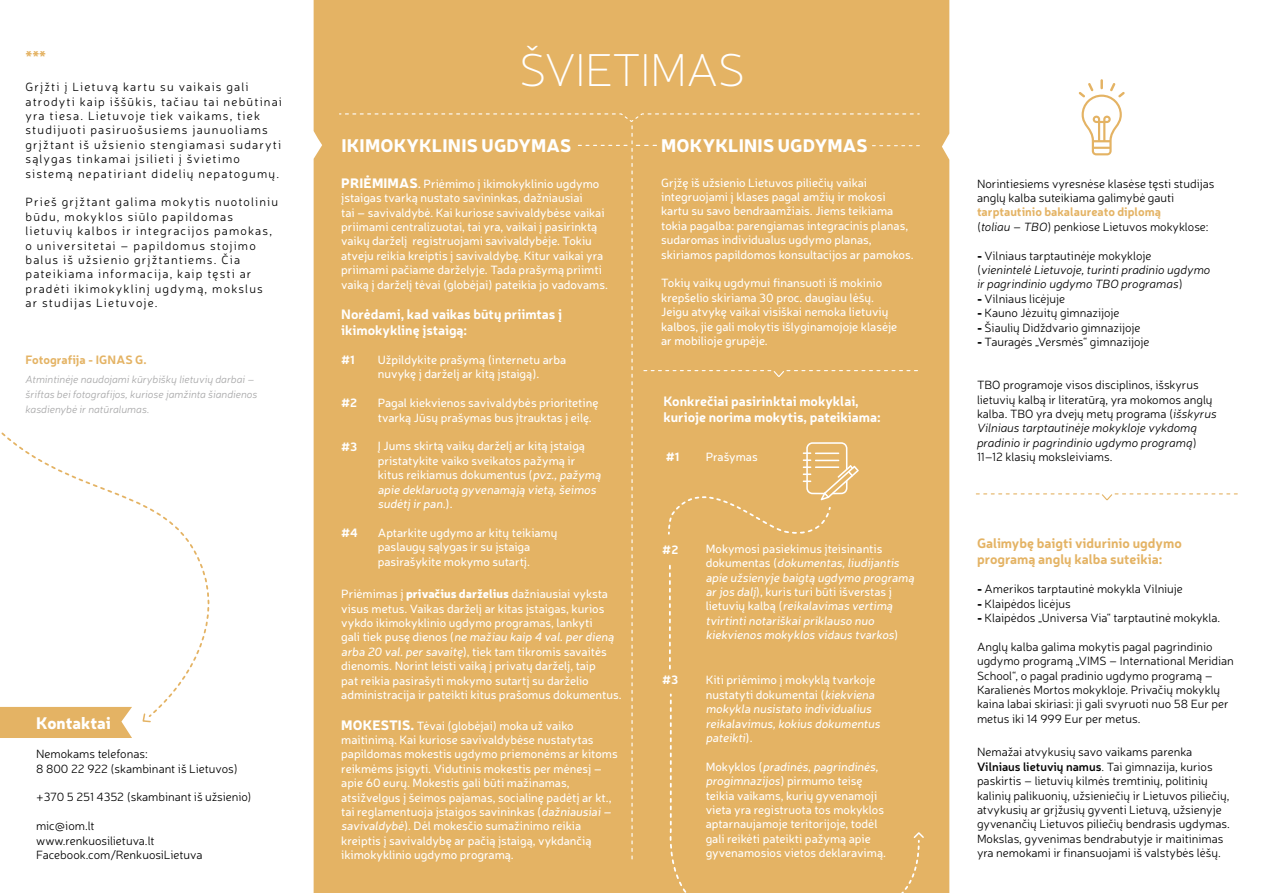
<style>
.page{position:relative;width:1263px;height:893px;background:#fff}
.page>*{position:absolute;margin:0;border:0;box-sizing:border-box;transform-origin:0 0}
.t1{font:100 46.65px "Neris";letter-spacing:-.015em;color:#fff}
.t2{font:900 18px "Neris";letter-spacing:.01em;color:#fff}
.t3{font:900 16.5px "Neris";letter-spacing:-.005em;color:#fff}
.t4{font:700 16.5px "Neris";color:#e4b364}
.t5{font:700 13.5px/16.2px "Neris";color:#fff}
.t6{font:700 13.5px/16.2px "Neris";color:#e4b364}
.t7{font:12px/14.4px "Neris";color:#fff}
.t8{font:300 12px/14.4px "Neris";color:#000}
.t9{font:300 12px/14.4px "Neris";letter-spacing:.1em;color:#000}
.t10{font:italic 300 12px/14.4px "Neris";color:#000}
.t11{font:700 12px/14.4px "Neris";color:#e4b364}
.t12{font:700 12px "Neris";color:#fff}
.t13{font:italic 300 10.5px/15px "Neris";color:#a7a7a8}
.s1{font-weight:900;font-size:13.5px}
.s2{font-size:13.5px}
.s3{font-weight:900}
.s4{font-weight:300;color:#000}
.s5{font-weight:300;font-style:italic;color:#000}
.s6{font-weight:900;font-style:normal}
.s7{font-style:normal}
.s8{font-style:italic}
.s9{font-weight:600}
</style>
<div class="page">
<div style="left:314px;top:0;width:635px;height:893px;background:#e4b364"></div>
<svg style="left:976px;top:493px;width:261px;height:8px"></svg>
<svg style="left:1079px;top:79px;width:46px;height:76px"></svg>
<div style="left:338px;top:113px;width:587px;height:780px;background:#e4b364"></div>
<svg style="left:0;top:432px;width:210px;height:306px"></svg>
<h3 class="t4" style="left:26px;top:46px;width:22px">***</h3>
<p class="t9" style="left:26px;top:80px;width:224px">Grįžti į Lietuvą kartu su vaikais gali</p>
<p class="t9" style="left:26px;top:94px;width:258px">atrodyti kaip iššūkis, tačiau tai nebūtinai yra tiesa. Lietuvoje tiek vaikams, tiek studijuoti pasiruošusiems jaunuoliams grįžtant iš užsienio stengiamasi sudaryti sąlygas tinkamai įsilieti į švietimo sistemą nepatiriant didelių nepatogumų.</p>
<p class="t9" style="left:26px;top:195px;width:254px">Prieš grįžtant galima mokytis nuotoliniu būdu, mokyklos siūlo papildomas lietuvių kalbos ir integracijos pamokas, o universitetai – papildomus stojimo balus iš užsienio grįžtantiems. Čia pateikiama informacija, kaip tęsti ar pradėti ikimokyklinį ugdymą, mokslus<br>ar studijas Lietuvoje.</p>
<p class="t11" style="left:26px;top:352px;width:123px">Fotografija - IGNAS G.</p>
<p class="t13" style="left:26px;top:371px;width:233px">Atmintinėje naudojami kūrybiškų lietuvių darbai – šriftas bei fotografijos, kuriose įamžinta šiandienos kasdienybė ir natūralumas.</p>
<h3 class="t3" style="left:36px;top:711px;width:76px">Kontaktai</h3>
<p class="t8" style="left:36px;top:746px;width:203px">Nemokams telefonas:<br>8 800 22 922 (skambinant iš Lietuvos)</p>
<p class="t8" style="left:36px;top:790px;width:217px">+370 5 251 4352 (skambinant iš užsienio)</p>
<p class="t8" style="left:36px;top:818px;width:168px">mic@iom.lt www.renkuosilietuva.lt<br>Facebook.com/RenkuosiLietuva</p>
<h1 class="t1" style="left:519px;top:42px;width:227px">ŠVIETIMAS</h1>
<h2 class="t2" style="left:341px;top:132px;width:232px">IKIMOKYKLINIS UGDYMAS</h2>
<p class="t7" style="left:341px;top:176px;width:268px"><span class="s1">PRIĖMIMAS</span><span class="s2">.</span> Priėmimo į ikimokyklinio ugdymo įstaigas tvarką nustato savininkas, dažniausiai<br>tai – savivaldybė. Kai kuriose savivaldybėse vaikai priimami centralizuotai, tai yra, vaikai į pasirinktą vaikų darželį registruojami savivaldybėje. Tokiu atveju reikia kreiptis į savivaldybę. Kitur vaikai yra priimami pačiame darželyje. Tada prašymą priimti vaiką į darželį tėvai (globėjai) pateikia jo vadovams.</p>
<p class="t5" style="left:341px;top:305px;width:222px">Norėdami, kad vaikas būtų priimtas į ikimokyklinę įstaigą:</p>
<p class="t12" style="left:341px;top:351px;width:15px">#1</p>
<p class="t12" style="left:341px;top:394px;width:18px">#2</p>
<p class="t12" style="left:341px;top:438px;width:18px">#3</p>
<p class="t12" style="left:341px;top:524px;width:18px">#4</p>
<p class="t7" style="left:378px;top:352px;width:190px">Užpildykite prašymą (internetu arba nuvykę į darželį ar kitą įstaigą).</p>
<p class="t7" style="left:378px;top:395px;width:222px">Pagal kiekvienos savivaldybės prioritetinę tvarką Jūsų prašymas bus įtrauktas į eilę.</p>
<p class="t7" style="left:378px;top:438px;width:227px">Į Jums skirtą vaikų darželį ar kitą įstaigą pristatykite vaiko sveikatos pažymą ir kitus reikiamus dokumentus (pvz.,pažymą apie deklaruotą gyvenamąją vietą,šeimos sudėtįir pan.) .</p>
<p class="t7" style="left:378px;top:525px;width:181px">Aptarkite ugdymo ar kitų teikiamų paslaugų sąlygas ir su įstaiga pasirašykite mokymo sutartį.</p>
<p class="t7" style="left:341px;top:586px;width:282px">Priėmimas į <span class="s3">privačius darželius</span> dažniausiai vyksta visus metus. Vaikas darželį ar kitas įstaigas, kurios vykdo ikimokyklinio ugdymo programas, lankyti<br>g a li t i e k p u s ę d i e n o s ( ne mažiau kaip 4 val.per dieną arba 20 val.per savaitę), tiek tam tikromis savaitės dienomis. Norint leisti vaiką į privatų darželį, taip<br>pat reikia pasirašyti mokymo sutartį su darželio administracija ir pateikti kitus prašomus dokumentus.</p>
<p class="t7" style="left:341px;top:718px;width:278px"><span class="s1">MOKESTIS.</span> Tėvai (globėjai) moka už vaiko maitinimą. Kai kuriose savivaldybėse nustatytas papildomas mokestis ugdymo priemonėms ar kitoms reikmėms įsigyti. Vidutinis mokestis per mėnesį – apie 60 eurų. Mokestis gali būti mažinamas, atsižvelgus į šeimos pajamas, socialinę padėtį ar kt., tai reglamentuoja įstaigos savininkas (dažniausiai– savivaldybė). Dėl mokesčio sumažinimo reikia kreiptis į savivaldybę ar pačią įstaigą, vykdančią ikimokyklinio ugdymo programą.</p>
<h2 class="t2" style="left:661px;top:132px;width:208px">MOKYKLINIS UGDYMAS</h2>
<p class="t7" style="left:661px;top:175px;width:254px">Grįžę iš užsienio Lietuvos piliečių vaikai integruojami į klases pagal amžių ir mokosi kartu su savo bendraamžiais. Jiems teikiama tokia pagalba: parengiamas integracinis planas, sudaromas individualus ugdymo planas, skiriamos papildomos konsultacijos ar pamokos.</p>
<p class="t7" style="left:661px;top:275px;width:238px">Tokių vaikų ugdymui finansuoti iš mokinio krepšelio skiriama 30 proc. daugiau lėšų.<br>Jeigu atvykę vaikai visiškai nemoka lietuvių kalbos, jie gali mokytis išlyginamojoje klasėje ar mobilioje grupėje.</p>
<p class="t5" style="left:663px;top:392px;width:219px">Konkrečiai pasirinktai mokyklai, kurioje norima mokytis, pateikiama:</p>
<p class="t12" style="left:666px;top:449px;width:15px">#1</p>
<p class="t7" style="left:706px;top:449px;width:53px">Prašymas</p>
<p class="t12" style="left:662px;top:541px;width:18px">#2</p>
<p class="t7" style="left:706px;top:541px;width:212px">Mokymosi pasiekimus įteisinantis<br>d o k u m e n ta s ( dokumentas,liudijantis apie užsienyje baigtą ugdymo programą ar jos dalį), kuris turi būti išverstas į<br>li e t u v i ų ka l b ą ( reikalavimas vertimą tvirtintinotariškaipriklauso nuo kiekvienos mokyklos vidaus tvarkos)</p>
<p class="t12" style="left:662px;top:672px;width:18px">#3</p>
<p class="t7" style="left:706px;top:672px;width:178px">Kiti priėmimo į mokyklą tvarkoje nustatyti dokumentai (kiekviena mokykla nusistato individualius reikalavimus,kokius dokumentus pateikti) .</p>
<p class="t7" style="left:706px;top:759px;width:182px">M o ky k lo s ( pradinės,pagrindinės, progimnazijos) p i r m u m o t e i s ę teikia vaikams, kurių gyvenamoji vieta yra registruota tos mokyklos aptarnaujamoje teritorijoje, todėl gali reikėti pateikti pažymą apie gyvenamosios vietos deklaravimą.</p>
<p class="t8" style="left:977px;top:176px;width:239px">Norintiesiems vyresnėse klasėse tęsti studijas anglų kalba suteikiama galimybė gauti</p>
<p class="t11" style="left:977px;top:204px;width:233px">tarptautinio bakalaureato diplomą<br><span class="s4">(</span><span class="s5">toliau – TBO</span><span class="s4">) penkiose Lietuvos mokyklose:</span></p>
<p class="t10" style="left:977px;top:248px;width:235px"><span class="s6">-</span> <span class="s7">Vilniaus tarptautinėje mokykloje<br>(</span>vienintelė Lietuvoje, turinti pradinio ugdymo ir pagrindinio ugdymo TBO programas<span class="s7">)</span></p>
<p class="t8" style="left:977px;top:291px;width:90px"><span class="s3">-</span> Vilniaus licėjuje</p>
<p class="t8" style="left:977px;top:305px;width:144px"><span class="s3">-</span> Kauno Jėzuitų gimnazijoje</p>
<p class="t8" style="left:977px;top:320px;width:165px"><span class="s3">-</span> Šiaulių Didždvario gimnazijoje</p>
<p class="t8" style="left:977px;top:334px;width:174px"><span class="s3">-</span> Tauragės „Versmės“ gimnazijoje</p>
<p class="t8" style="left:977px;top:377px;width:241px">TBO programoje visos disciplinos, išskyrus lietuvių kalbą ir literatūrą, yra mokomos anglų kalba. TBO yra dvejų metų programa (<span class="s8">išskyrus Vilniaus tarptautinėje mokykloje vykdomą pradinio ir pagrindinio ugdymo programą</span>)<br>11–12 klasių moksleiviams.</p>
<p class="t6" style="left:977px;top:535px;width:206px">Galimybę baigti vidurinio ugdymo programą anglų kalba suteikia:</p>
<p class="t8" style="left:977px;top:581px;width:207px"><span class="s3">-</span> Amerikos tarptautinė mokykla Vilniuje</p>
<p class="t8" style="left:977px;top:596px;width:95px"><span class="s3">-</span> Klaipėdos licėjus</p>
<p class="t8" style="left:977px;top:610px;width:245px"><span class="s3">-</span> Klaipėdos „Universa Via“ tarptautinė mokykla.</p>
<p class="t8" style="left:977px;top:639px;width:258px">Anglų kalba galima mokytis pagal pagrindinio ugdymo programą „VIMS – International Meridian School“, o pagal pradinio ugdymo programą – Karalienės Mortos mokykloje. Privačių mokyklų kaina labai skiriasi: ji gali svyruoti nuo 58 Eur per metus iki 14 999 Eur per metus.</p>
<p class="t8" style="left:977px;top:745px;width:254px">Nemažai atvykusių savo vaikams parenka <span class="s9">Vilniaus lietuvių namus</span>. Tai gimnazija, kurios paskirtis – lietuvių kilmės tremtinių, politinių kalinių palikuonių, užsieniečių ir Lietuvos piliečių, atvykusių ar grįžusių gyventi Lietuvą, užsienyje gyvenančių Lietuvos piliečių bendrasis ugdymas.<br>Mokslas, gyvenimas bendrabutyje ir maitinimas yra nemokami ir finansuojami iš valstybės lėšų.</p>
</div>
